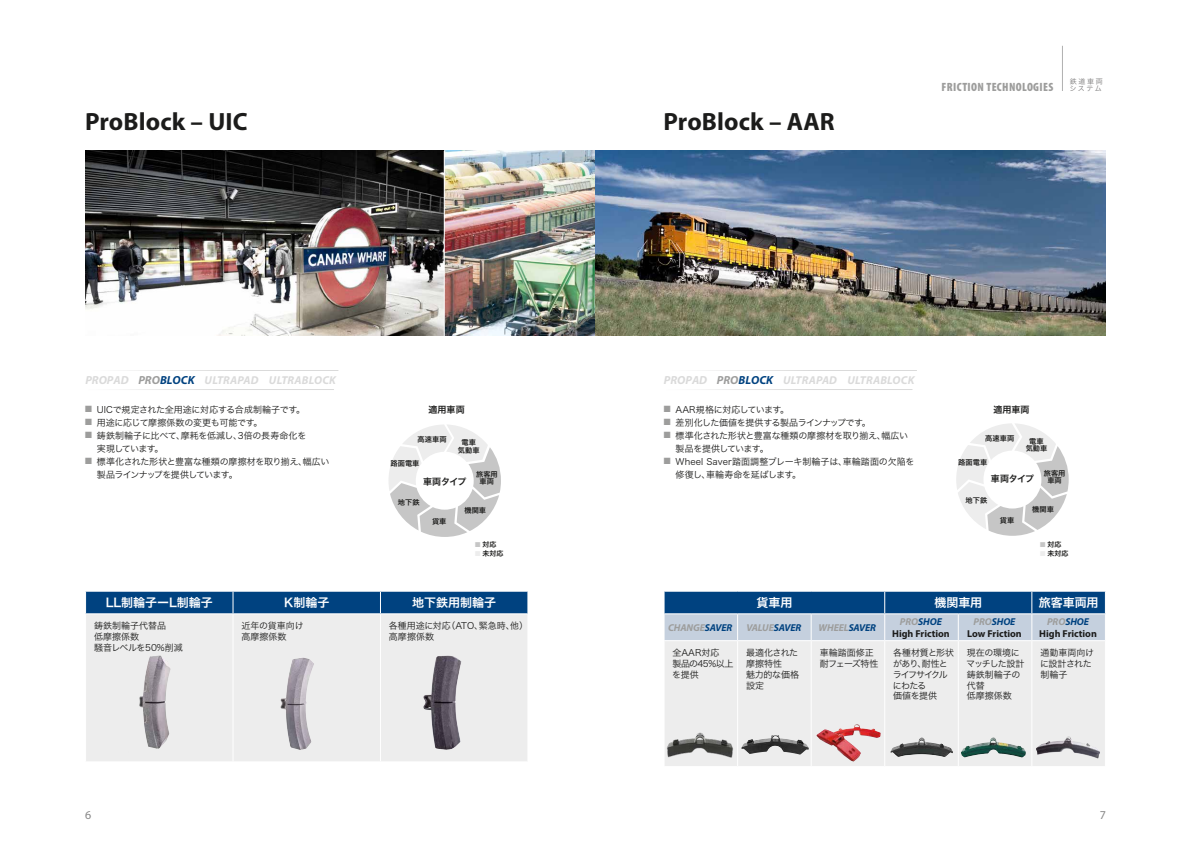
<style>
.page{position:relative;width:1191px;height:842px;background:#fff}
.page>*{position:absolute;margin:0;border:0;box-sizing:border-box;transform-origin:0 0}
.t1{font:700 25px "Myriad Pro";letter-spacing:.005em;color:#1c1c1b}
.t2{font:12px "Hiragino Sans Pr 6 N W6";color:#fff}
.t3{font:900 condensed 12px "Myriad Pro";letter-spacing:.03em;color:#9d9d9c}
.t4{font:12px "Myriad Pro";color:#878787}
.t5{font:italic 700 11.4px "Myriad Pro";letter-spacing:.02em;color:#dadada}
.t6{font:700 10px/12px "Myriad Pro";color:#1c1c1b;text-align:center}
.t7{font:italic 700 10px "Myriad Pro";letter-spacing:-.01em;color:#9d9d9c}
.t8{font:9px/10.8px "Hiragino Sans Pr 6 N W3";letter-spacing:-.02em;color:#1c1c1b}
.t9{font:9px/10.8px "Hiragino Sans Pr 6 N W3";color:#1c1c1b}
.t10{font:9px/13px "Hiragino Sans Pr 6 N W3";letter-spacing:.01em;color:#1c1c1b}
.t11{font:9px/13px "Hiragino Sans Pr 6 N W3";letter-spacing:-.045em;color:#1c1c1b}
.t12{font:9px/10.8px "Hiragino Sans Pr 6 N W3";letter-spacing:-.09em;color:#1c1c1b}
.t13{font:9px "Hiragino Sans Pr 6 N W3";letter-spacing:-.055em;color:#1c1c1b}
.t14{font:9px "Hiragino Sans Pr 6 N W6";letter-spacing:-.005em;color:#1c1c1b}
.t15{font:7.2px/7.2px "Hiragino Sans Pr 6 N W6";letter-spacing:.01em;color:#1c1c1b;text-align:center}
.t16{font:7px "Hiragino Sans Pr 6 N W6";color:#1c1c1b}
.t17{font:7px/7px "Hiragino Sans Pr 6 N W3";letter-spacing:.24em;color:#7c7b7b}
.s1{font-size:11.7px}
.s2{font-size:11.7px;color:#9d9d9c}
.s3{font-size:11.7px;color:#004280}
.s4{color:#9d9d9c}
.s5{color:#c6c6c6}
.s6{color:#ededed}
.s7{color:#004280}
.s8{font-style:italic;color:#9d9d9c}
.s9{font-style:italic;color:#004280}
</style>
<div class="page">
<hr style="left:1060px;top:45px;width:3px;height:48px;background:#1c1c1b;opacity:.3">
<div style="left:665px;top:641px;width:440px;height:125px;background:#ededed"></div>
<svg style="left:664px;top:591px;width:442px;height:49px;background:#7194b6"></svg>
<hr style="left:737px;top:641px;width:1px;height:125px;background:#fff">
<hr style="left:810px;top:641px;width:1px;height:125px;background:#fff">
<hr style="left:884px;top:641px;width:1px;height:125px;background:#fff">
<hr style="left:957px;top:641px;width:1px;height:125px;background:#fff">
<hr style="left:1031px;top:641px;width:1px;height:125px;background:#fff">
<img style="left:85px;top:151px;width:1021px;height:184px">
<hr style="left:444px;top:151px;width:1px;height:289px;background:#fff">
<img style="left:741px;top:735px;width:68px;height:20px">
<img style="left:1036px;top:736px;width:64px;height:23px">
<img style="left:665px;top:729px;width:69px;height:30px">
<svg style="left:86px;top:614px;width:441px;height:147px;background:#e2e2e3"></svg>
<div style="left:85px;top:591px;width:443px;height:22px;background:#004280"></div>
<hr style="left:232px;top:614px;width:1px;height:147px;background:#fff">
<hr style="left:380px;top:614px;width:1px;height:147px;background:#fff">
<img style="left:833px;top:724px;width:47px;height:14px">
<img style="left:816px;top:729px;width:45px;height:33px">
<img style="left:127px;top:646px;width:31px;height:17px">
<svg style="left:292px;top:657px;width:11px;height:4px"></svg>
<svg style="left:435px;top:655px;width:13px;height:7px"></svg>
<img style="left:961px;top:739px;width:65px;height:18px">
<img style="left:900px;top:737px;width:21px;height:8px">
<svg style="left:129px;top:370px;width:209px;height:1px"></svg>
<svg style="left:128px;top:389px;width:206px;height:1px"></svg>
<svg style="left:708px;top:370px;width:209px;height:1px"></svg>
<svg style="left:706px;top:389px;width:206px;height:1px"></svg>
<svg style="left:389px;top:425px;width:112px;height:112px"></svg>
<svg style="left:956px;top:423px;width:112px;height:113px"></svg>
<h1 class="t1" style="left:85px;top:105px;width:164px">ProBlock – UIC</h1>
<h1 class="t1" style="left:663px;top:105px;width:173px">ProBlock – AAR</h1>
<h2 class="t3" style="left:941px;top:79px;width:113px">FRICTION TECHNOLOGIES</h2>
<p class="t17" style="left:1069px;top:77px;width:35px">鉄道車両システム</p>
<p class="t5" style="left:85px;top:373px;width:252px"><span class="s1">PROPAD</span> <span class="s2">PRO</span><span class="s3">BLOCK</span> ULTRAPAD ULTRABLOCK</p>
<p class="t5" style="left:664px;top:373px;width:252px"><span class="s1">PROPAD</span> <span class="s2">PRO</span><span class="s3">BLOCK</span> ULTRAPAD ULTRABLOCK</p>
<p class="t8" style="left:85px;top:403px;width:222px"><span class="s4">■</span> UICで規定された全用途に対応する合成制輪子です。</p>
<p class="t8" style="left:85px;top:416px;width:179px"><span class="s4">■</span> 用途に応じて摩擦係数の変更も可能です。</p>
<p class="t8" style="left:97px;top:428px;width:211px;line-height:13px;text-indent:-12px"><span class="s4">■</span> 鋳鉄制輪子に比べて、摩耗を低減し、3倍の長寿命化を実現しています。</p>
<p class="t11" style="left:97px;top:454px;width:234px;text-indent:-12px"><span class="s4">■</span> 標準化された形状と豊富な種類の摩擦材を取り揃え、幅広い製品ラインナップを提供しています。</p>
<p class="t14" style="left:428px;top:401px;width:38px">適用車両</p>
<p class="t15" style="left:417px;top:436px;width:31px">高速車両</p>
<p class="t14" style="left:423px;top:473px;width:45px">車両タイプ</p>
<p class="t15" style="left:458px;top:439px;width:23px">電車気動車</p>
<p class="t15" style="left:476px;top:470px;width:23px">旅客用車両</p>
<p class="t15" style="left:464px;top:506px;width:23px">機関車</p>
<p class="t15" style="left:390px;top:459px;width:31px">路面電車</p>
<p class="t15" style="left:398px;top:498px;width:23px">地下鉄</p>
<p class="t15" style="left:432px;top:518px;width:16px">貨車</p>
<p class="t16" style="left:475px;top:538px;width:23px"><span class="s5">■</span> 対応</p>
<p class="t16" style="left:475px;top:547px;width:30px"><span class="s6">■</span> 未対応</p>
<p class="t8" style="left:663px;top:403px;width:127px"><span class="s4">■</span> AAR規格に対応しています。</p>
<p class="t13" style="left:663px;top:414px;width:209px"><span class="s4">■</span> 差別化した価値を提供する製品ラインナップです。</p>
<p class="t8" style="left:675px;top:428px;width:234px;line-height:13px;text-indent:-12px"><span class="s4">■</span> 標準化された形状と豊富な種類の摩擦材を取り揃え、幅広い製品を提供しています。</p>
<p class="t10" style="left:675px;top:454px;width:240px;text-indent:-12px"><span class="s4">■</span> Wheel Saver踏面調整ブレーキ制輪子は、車輪踏面の欠陥を修復し、車輪寿命を延ばします。</p>
<p class="t14" style="left:993px;top:401px;width:38px">適用車両</p>
<p class="t15" style="left:985px;top:435px;width:31px">高速車両</p>
<p class="t14" style="left:991px;top:471px;width:45px">車両タイプ</p>
<p class="t15" style="left:1025px;top:438px;width:23px">電車気動車</p>
<p class="t15" style="left:1043px;top:469px;width:23px">旅客用車両</p>
<p class="t15" style="left:1032px;top:505px;width:23px">機関車</p>
<p class="t15" style="left:958px;top:458px;width:31px">路面電車</p>
<p class="t15" style="left:965px;top:497px;width:23px">地下鉄</p>
<p class="t15" style="left:999px;top:517px;width:16px">貨車</p>
<p class="t16" style="left:1040px;top:538px;width:23px"><span class="s5">■</span> 対応</p>
<p class="t16" style="left:1040px;top:547px;width:30px"><span class="s6">■</span> 未対応</p>
<h2 class="t2" style="left:106px;top:592px;width:109px">LL制輪子ーL制輪子</h2>
<h2 class="t2" style="left:284px;top:592px;width:47px">K制輪子</h2>
<h2 class="t2" style="left:412px;top:592px;width:85px">地下鉄用制輪子</h2>
<p class="t9" style="left:94px;top:620px;width:90px">鋳鉄制輪子代替品<br>低摩擦係数<br>騒音レベルを50%削減</p>
<p class="t9" style="left:241px;top:620px;width:64px">近年の貨車向け高摩擦係数</p>
<p class="t9" style="left:389px;top:620px;width:141px">各種用途に対応（ATO、緊急時、他）高摩擦係数</p>
<h2 class="t2" style="left:756px;top:592px;width:37px">貨車用</h2>
<h2 class="t2" style="left:934px;top:592px;width:49px">機関車用</h2>
<h2 class="t2" style="left:1038px;top:592px;width:61px">旅客車両用</h2>
<p class="t7" style="left:668px;top:621px;width:66px">CHANGE<span class="s7">SAVER</span></p>
<p class="t7" style="left:746px;top:621px;width:56px">VALUE<span class="s7">SAVER</span></p>
<p class="t7" style="left:818px;top:621px;width:59px">WHEEL<span class="s7">SAVER</span></p>
<p class="t6" style="left:892px;top:615px;width:59px"><span class="s8">PRO</span><span class="s9">SHOE<br></span>High Friction</p>
<p class="t6" style="left:967px;top:615px;width:56px"><span class="s8">PRO</span><span class="s9">SHOE<br></span>Low Friction</p>
<p class="t6" style="left:1039px;top:615px;width:59px"><span class="s8">PRO</span><span class="s9">SHOE<br></span>High Friction</p>
<p class="t8" style="left:672px;top:647px;width:63px">全AAR対応<br>製品の45％以上を提供</p>
<p class="t8" style="left:746px;top:647px;width:54px">最適化された摩擦特性<br>魅力的な価格設定</p>
<p class="t9" style="left:819px;top:647px;width:60px">車輪踏面修正耐フェーズ特性</p>
<p class="t12" style="left:892px;top:647px;width:63px">各種材質と形状があり、耐性とライフサイクルにわたる<br>価値を提供</p>
<p class="t9" style="left:966px;top:647px;width:60px">現在の環境にマッチした設計鋳鉄制輪子の代替<br>低摩擦係数</p>
<p class="t9" style="left:1040px;top:647px;width:55px">通勤車両向けに設計された制輪子</p>
<h2 class="t4" style="left:85px;top:808px;width:8px">6</h2>
<h2 class="t4" style="left:1099px;top:808px;width:8px">7</h2>
</div>
